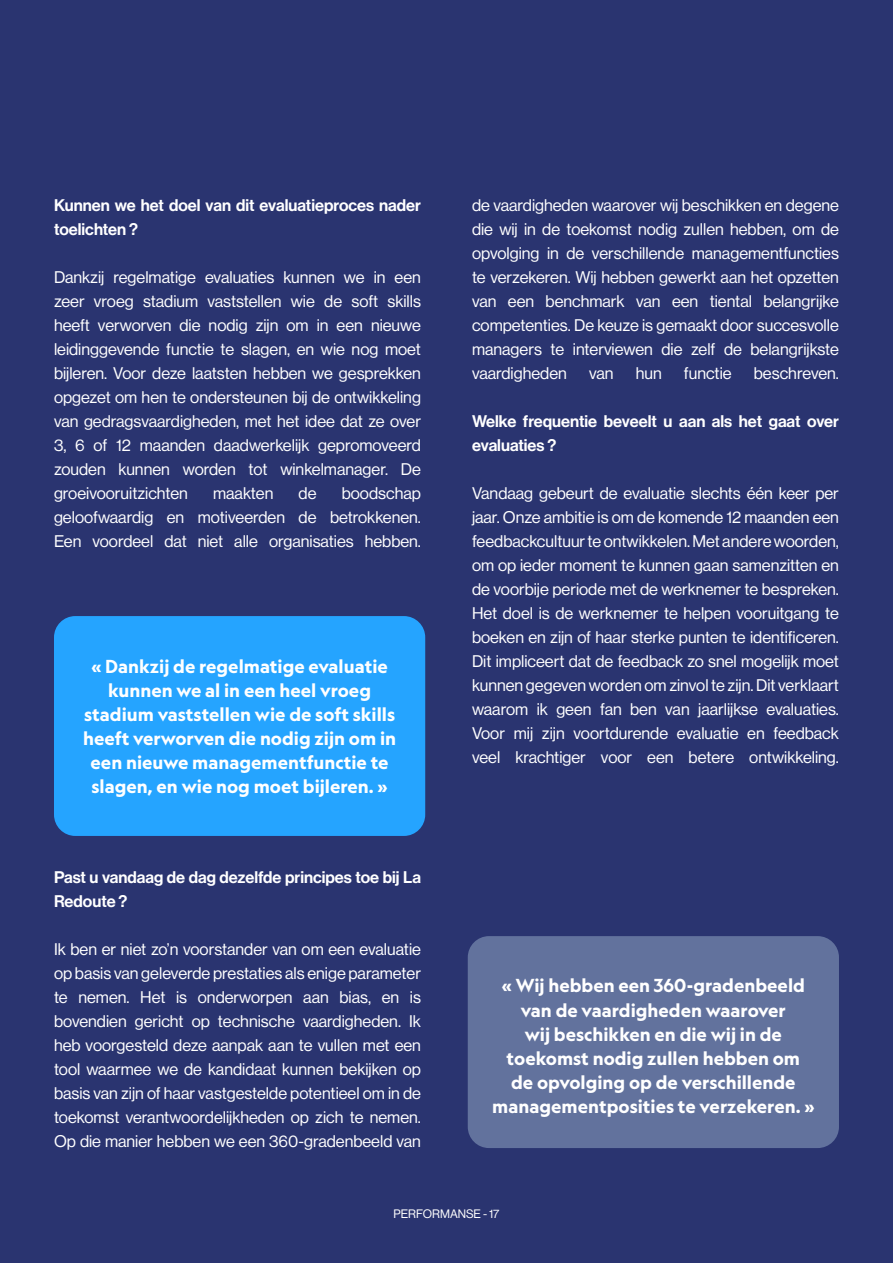
<style>
.page{position:relative;width:893px;height:1263px;background:#2a3470}
.page>*{position:absolute;margin:0;border:0;box-sizing:border-box;transform-origin:0 0}
.t1{font:700 18px/24px "Geograph";color:#fff;text-align:center}
.Body_text{font:16.5px/24px "N Haas Grotesk DS Pro 55 Rg";color:#fff;text-align:justify}
.Body_text-2{font:16.5px/24px "N Haas Grotesk DS Pro 65 Md";color:#fff}
.t2{font:12px "N Haas Grotesk DS Pro 55 Rg";color:#fff}
</style>
<div class="page">
<div style="left:54px;top:616px;width:371px;height:220px;background:#25a4ff;border-radius:21px"></div>
<div style="left:468px;top:936px;width:371px;height:212px;background:#62729d;border-radius:21px"></div>
<p class="Body_text-2" style="left:54px;top:192px;width:368px">Kunnen we het doel van dit evaluatieproces nader toelichten ?</p>
<p class="Body_text" style="left:54px;top:264px;width:368px">Dankzij regelmatige evaluaties kunnen we in een zeer vroeg stadium vaststellen wie de soft skills heeft verworven die nodig zijn om in een nieuwe leidinggevende functie te slagen, en wie nog moet bijleren. Voor deze laatsten hebben we gesprekken opgezet om hen te ondersteunen bij de ontwikkeling van gedragsvaardigheden, met het idee dat ze over 3, 6 of 12 maanden daadwerkelijk gepromoveerd zouden kunnen worden tot winkelmanager. De groeivooruitzichten</p>
<p class="Body_text" style="left:54px;top:480px;width:368px;text-indent:288px">boodschap geloofwaardig en motiveerden de betrokkenen.<br>Een voordeel dat niet alle organisaties hebben.</p>
<p class="Body_text" style="left:213px;top:480px;width:62px">maakten</p>
<p class="Body_text" style="left:299px;top:480px;width:19px">de</p>
<p class="t1" style="left:83px;top:654px;width:315px">« Dankzij de regelmatige evaluatie kunnen we al in een heel vroeg stadium vaststellen wie de soft skills heeft verworven die nodig zijn om in een nieuwe managementfunctie te slagen, en wie nog moet bijleren. »</p>
<p class="Body_text-2" style="left:54px;top:864px;width:368px">Past u vandaag de dag dezelfde principes toe bij La<br>Redoute ?</p>
<p class="Body_text" style="left:54px;top:936px;width:368px">Ik ben er niet zo’n voorstander van om een evaluatie op basis van geleverde prestaties als enige parameter te nemen. Het is onderworpen aan bias, en is bovendien gericht op technische vaardigheden. Ik heb voorgesteld deze aanpak aan te vullen met een tool waarmee we de kandidaat kunnen bekijken op basis van zijn of haar vastgestelde potentieel om in de toekomst verantwoordelijkheden op zich te nemen.<br>Op die manier hebben we een 360-gradenbeeld van</p>
<p class="Body_text" style="left:472px;top:192px;width:368px">de vaardigheden waarover wij beschikken en degene die wij in de toekomst nodig zullen hebben, om de opvolging in de verschillende managementfuncties te verzekeren. Wij hebben gewerkt aan het opzetten van een benchmark van een tiental belangrijke competenties. De keuze is gemaakt door succesvolle managers te interviewen die zelf de belangrijkste vaardigheden</p>
<p class="Body_text" style="left:589px;top:360px;width:26px">van</p>
<p class="Body_text" style="left:636px;top:360px;width:28px">hun</p>
<p class="Body_text" style="left:684px;top:360px;width:49px">functie</p>
<p class="Body_text" style="left:754px;top:360px;width:87px">beschreven.</p>
<p class="Body_text-2" style="left:472px;top:408px;width:368px">Welke frequentie beveelt u aan als het gaat over evaluaties ?</p>
<p class="Body_text" style="left:472px;top:480px;width:368px">Vandaag gebeurt de evaluatie slechts één keer per jaar. Onze ambitie is om de komende 12 maanden een feedbackcultuur te ontwikkelen. Met andere woorden, om op ieder moment te kunnen gaan samenzitten en de voorbije periode met de werknemer te bespreken.<br>Het doel is de werknemer te helpen vooruitgang te boeken en zijn of haar sterke punten te identificeren.<br>Dit impliceert dat de feedback zo snel mogelijk moet kunnen gegeven worden om zinvol te zijn. Dit verklaart waarom ik geen fan ben van jaarlijkse evaluaties.<br>Voor mij zijn voortdurende evaluatie en feedback veel krachtiger voor een betere ontwikkeling.</p>
<p class="t1" style="left:492px;top:973px;width:324px">« Wij hebben een 360-gradenbeeld van de vaardigheden waarover<br>wij beschikken en die wij in de toekomst nodig zullen hebben om<br>de opvolging op de verschillende managementposities te verzekeren. »</p>
<p class="t2" style="left:394px;top:1205px;width:107px">PERFORMANSE - 17</p>
</div>
